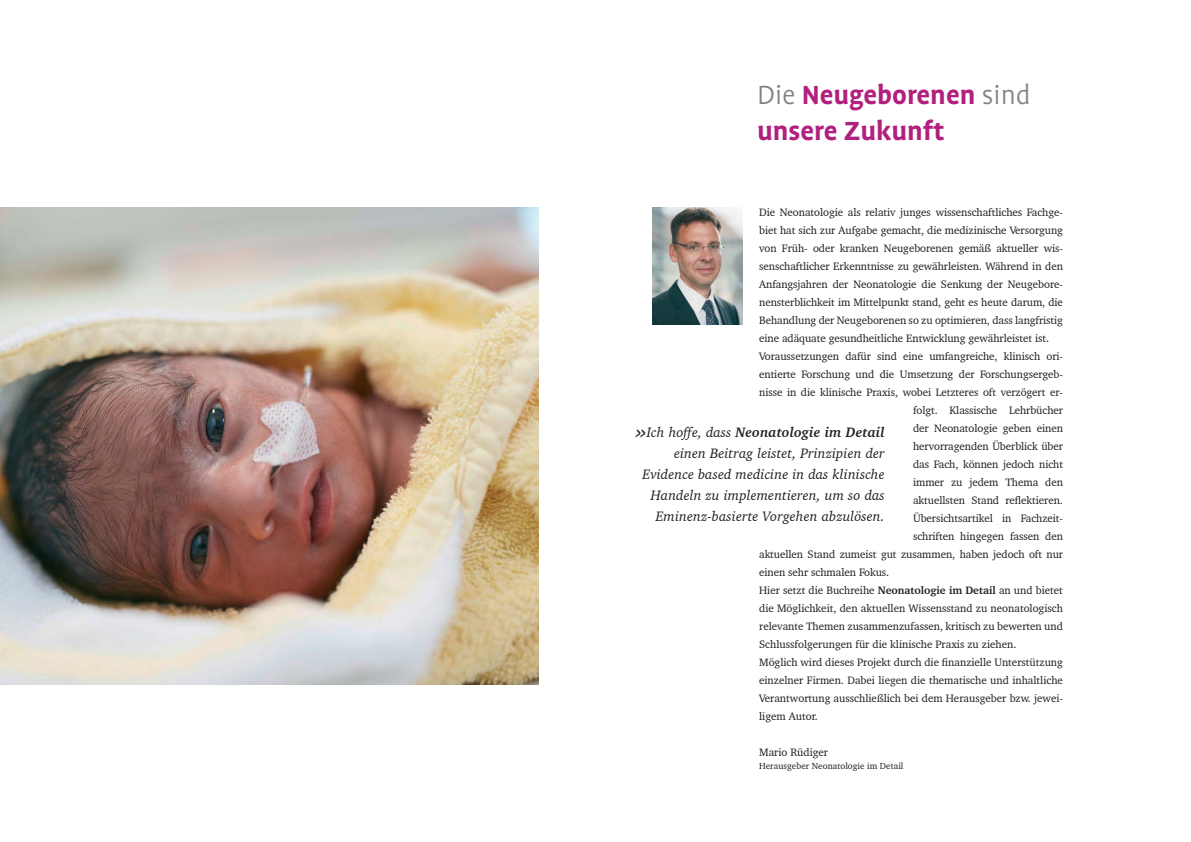
<style>
.page{position:relative;width:1191px;height:842px;background:#fff}
.page>*{position:absolute;margin:0;border:0;box-sizing:border-box;transform-origin:0 0}
.t1{font:700 30px/36px "Profile OT";color:#b1207f}
.t2{font:italic 14px/21px "Charter BT Pro";letter-spacing:.01em;color:#231f20;text-align:right}
.t3{font:11px "Charter BT Pro";letter-spacing:-.005em;color:#231f20}
.t4{font:9px "Charter BT Pro";letter-spacing:.005em;color:#231f20}
.s1{font-weight:300;color:#808285}
.s2{font-weight:700}
.s3{font-size:24px}
</style>
<div class="page">
<img style="left:652px;top:208px;width:90px;height:116px">
<img style="left:0;top:208px;width:539px;height:476px">
<h1 class="t1" style="left:757px;top:79px;width:275px"><span class="s1">Die</span> Neugeborenen <span class="s1">sind </span>unsere Zukunft</h1>
<p class="t3" style="left:759px;top:205px;width:305px">Die Neonatologie als relativ junges wissenschaftliches Fachge-</p>
<p class="t3" style="left:759px;top:223px;width:305px">biet hat sich zur Aufgabe gemacht, die medizinische Versorgung</p>
<p class="t3" style="left:759px;top:241px;width:305px">von Früh- oder kranken Neugeborenen gemäß aktueller wis-</p>
<p class="t3" style="left:759px;top:259px;width:305px">senschaftlicher Erkenntnisse zu gewährleisten. Während in den</p>
<p class="t3" style="left:759px;top:277px;width:305px">Anfangsjahren der Neonatologie die Senkung der Neugebore-</p>
<p class="t3" style="left:759px;top:295px;width:305px">nensterblichkeit im Mittelpunkt stand, geht es heute darum, die</p>
<p class="t3" style="left:759px;top:313px;width:305px">Behandlung der Neugeborenen so zu optimieren, dass langfristig</p>
<p class="t3" style="left:759px;top:331px;width:291px">eine adäquate gesundheitliche Entwicklung gewährleistet ist.</p>
<p class="t3" style="left:759px;top:349px;width:305px">Voraussetzungen dafür sind eine umfangreiche, klinisch ori-</p>
<p class="t3" style="left:759px;top:367px;width:305px">entierte Forschung und die Umsetzung der Forschungsergeb-</p>
<p class="t3" style="left:759px;top:385px;width:305px">nisse in die klinische Praxis, wobei Letzteres oft verzögert er-</p>
<p class="t3" style="left:913px;top:403px;width:151px">folgt. Klassische Lehrbücher</p>
<p class="t3" style="left:913px;top:421px;width:151px">der Neonatologie geben einen</p>
<p class="t3" style="left:913px;top:439px;width:151px">hervorragenden Überblick über</p>
<p class="t3" style="left:913px;top:457px;width:151px">das Fach, können jedoch nicht</p>
<p class="t3" style="left:913px;top:475px;width:151px">immer zu jedem Thema den</p>
<p class="t3" style="left:913px;top:493px;width:151px">aktuellsten Stand reflektieren.</p>
<p class="t3" style="left:913px;top:511px;width:151px">Übersichtsartikel in Fachzeit-</p>
<p class="t3" style="left:913px;top:529px;width:151px">schriften hingegen fassen den</p>
<p class="t3" style="left:759px;top:547px;width:305px">aktuellen Stand zumeist gut zusammen, haben jedoch oft nur</p>
<p class="t3" style="left:759px;top:565px;width:132px">einen sehr schmalen Fokus.</p>
<p class="t3" style="left:759px;top:583px;width:305px">Hier setzt die Buchreihe <span class="s2">Neonatologie im Detail</span> an und bietet</p>
<p class="t3" style="left:759px;top:601px;width:305px">die Möglichkeit, den aktuellen Wissensstand zu neonatologisch</p>
<p class="t3" style="left:759px;top:619px;width:305px">relevante Themen zusammenzufassen, kritisch zu bewerten und</p>
<p class="t3" style="left:759px;top:637px;width:259px">Schlussfolgerungen für die klinische Praxis zu ziehen.</p>
<p class="t3" style="left:759px;top:655px;width:305px">Möglich wird dieses Projekt durch die finanzielle Unterstützung</p>
<p class="t3" style="left:759px;top:673px;width:305px">einzelner Firmen. Dabei liegen die thematische und inhaltliche</p>
<p class="t3" style="left:759px;top:691px;width:305px">Verantwortung ausschließlich bei dem Herausgeber bzw. jewei-</p>
<p class="t3" style="left:759px;top:709px;width:60px">ligem Autor.</p>
<p class="t3" style="left:759px;top:745px;width:70px">Mario Rüdiger</p>
<p class="t4" style="left:759px;top:760px;width:146px">Herausgeber Neonatologie im Detail</p>
<p class="t2" style="left:636px;top:421px;width:250px"><span class="s3">»</span>Ich hoffe, dass <span class="s2">Neonatologie im Detail </span>einen Beitrag leistet, Prinzipien der Evidence based medicine in das klinische Handeln zu implementieren, um so das Eminenz-basierte Vorgehen abzulösen.</p>
</div>
